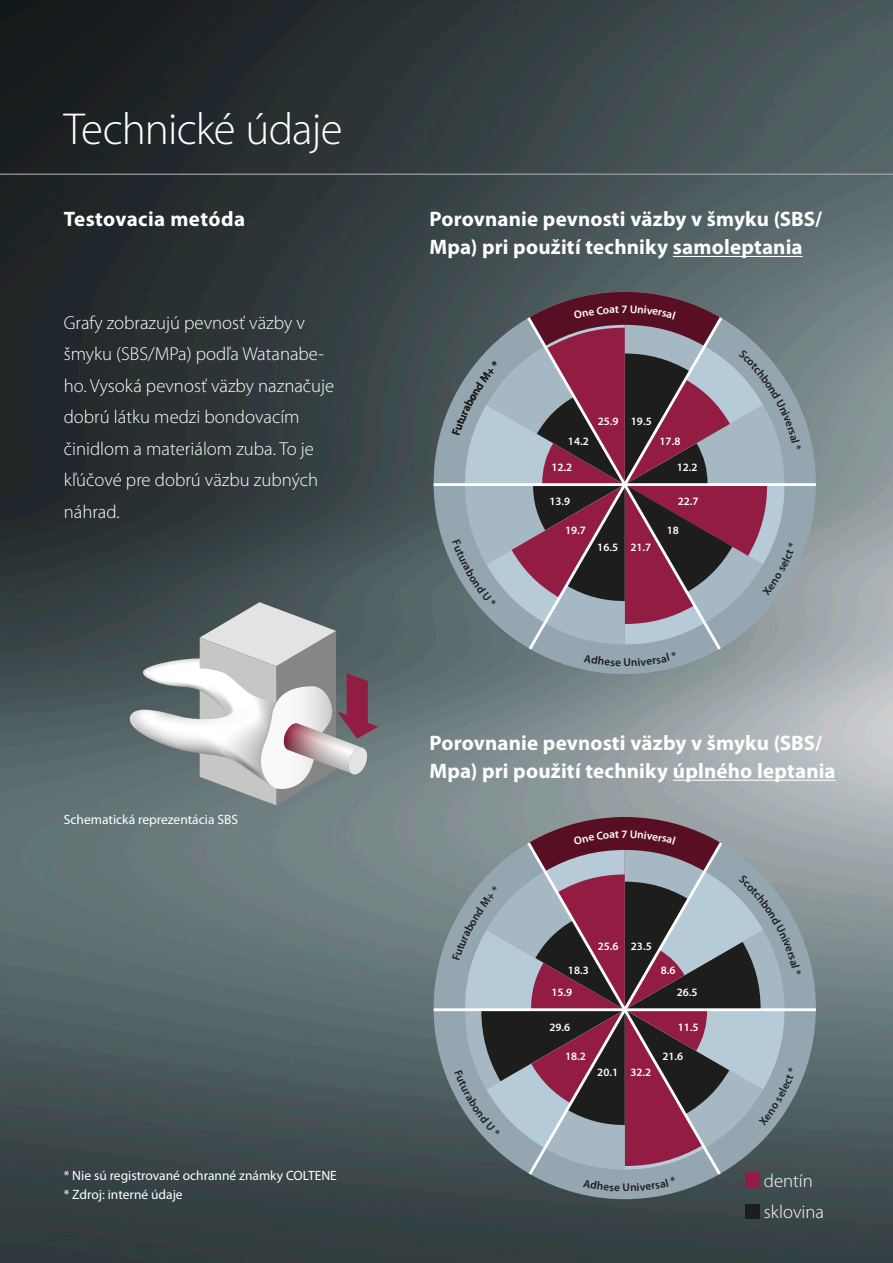
<style>
.page{position:relative;width:893px;height:1263px;background:#fff}
.page>*{position:absolute;margin:0;border:0;box-sizing:border-box;transform-origin:0 0}
.t1{font:300 45px "Myriad Pro";letter-spacing:-.02em;color:#fff}
.t2{font:700 21px/28.5px "Myriad Pro";letter-spacing:.01em;color:#fff}
.t3{font:300 18.75px/31.5px "Myriad Pro";color:#fff}
.t4{font:13.5px/19.5px "Myriad Pro";color:#fff}
.t5{font:600 11.25px "Myriad Pro";color:#fff}
.t6{font:600 11.25px "Myriad Pro";color:#1d1d1b}
</style>
<div class="page">
<img style="left:0;top:0;width:893px;height:1263px">
<hr style="left:0;top:174px;width:893px;height:1px;background:#b0b2b3">
<svg style="left:129px;top:602px;width:249px;height:203px"></svg>
<div style="left:434px;top:817px;width:382px;height:382px;background:#94a6b0;border-radius:50%"></div>
<hr style="left:434px;top:1008px;width:382px;height:3px;background:#fff">
<svg style="left:494px;top:1169px;width:262px;height:30px"></svg>
<div style="left:434px;top:292px;width:382px;height:382px;background:#94a6b0;border-radius:50%"></div>
<hr style="left:434px;top:483px;width:382px;height:3px;background:#fff">
<svg style="left:494px;top:644px;width:262px;height:30px"></svg>
<hr style="left:673px;top:780px;width:163px;height:1px;background:#fff">
<div style="left:745px;top:1172px;width:15px;height:15px;background:#931d42"></div>
<div style="left:745px;top:1204px;width:15px;height:14px;background:#1d1d1b"></div>
<hr style="left:673px;top:256px;width:130px;height:1px;background:#fff">
<svg style="left:583px;top:1179px;width:37px;height:12px"></svg>
<svg style="left:631px;top:1176px;width:44px;height:15px"></svg>
<svg style="left:452px;top:817px;width:349px;height:352px"></svg>
<svg style="left:584px;top:651px;width:92px;height:15px"></svg>
<svg style="left:452px;top:292px;width:349px;height:352px"></svg>
<h1 class="t1" style="left:64px;top:104px;width:280px">Technické údaje</h1>
<p class="t2" style="left:64px;top:205px;width:183px">Testovacia metóda</p>
<p class="t2" style="left:429px;top:205px;width:394px">Porovnanie pevnosti väzby v šmyku (SBS/<br>Mpa) pri použití techniky samoleptania</p>
<p class="t3" style="left:64px;top:307px;width:272px">Grafy zobrazujú pevnosť väzby v šmyku (SBS/MPa) podľa Watanabe&shy;ho. Vysoká pevnosť väzby naznačuje dobrú látku medzi bondovacím činidlom a materiálom zuba. To je kľúčové pre dobrú väzbu zubných náhrad.</p>
<p class="t4" style="left:64px;top:810px;width:176px">Schematická reprezentácia SBS</p>
<p class="t4" style="left:64px;top:1165px;width:275px">* Nie sú registrované ochranné známky COLTENE * Zdroj: interné údaje</p>
<p class="t5" style="left:621px;top:303px;width:8px">7</p>
<p class="t5" style="left:598px;top:414px;width:22px">25.9</p>
<p class="t5" style="left:631px;top:414px;width:22px">19.5</p>
<p class="t5" style="left:568px;top:435px;width:22px">14.2</p>
<p class="t5" style="left:660px;top:435px;width:22px">17.8</p>
<p class="t5" style="left:551px;top:461px;width:22px">12.2</p>
<p class="t5" style="left:677px;top:461px;width:22px">12.2</p>
<p class="t5" style="left:549px;top:495px;width:22px">13.9</p>
<p class="t5" style="left:678px;top:495px;width:22px">22.7</p>
<p class="t5" style="left:565px;top:524px;width:22px">19.7</p>
<p class="t5" style="left:667px;top:524px;width:14px">18</p>
<p class="t5" style="left:597px;top:541px;width:55px">16.5 21.7</p>
<p class="t2" style="left:429px;top:728px;width:408px">Porovnanie pevnosti väzby v šmyku (SBS/<br>Mpa) pri použití techniky úplného leptania</p>
<p class="t5" style="left:621px;top:828px;width:8px">7</p>
<p class="t5" style="left:598px;top:940px;width:22px">25.6</p>
<p class="t5" style="left:631px;top:940px;width:22px">23.5</p>
<p class="t5" style="left:568px;top:964px;width:22px">18.3</p>
<p class="t5" style="left:661px;top:964px;width:16px">8.6</p>
<p class="t5" style="left:551px;top:986px;width:22px">15.9</p>
<p class="t5" style="left:677px;top:986px;width:22px">26.5</p>
<p class="t5" style="left:549px;top:1020px;width:22px">29.6</p>
<p class="t5" style="left:678px;top:1020px;width:22px">11.5</p>
<p class="t5" style="left:565px;top:1049px;width:22px">18.2</p>
<p class="t5" style="left:662px;top:1049px;width:22px">21.6</p>
<p class="t5" style="left:597px;top:1066px;width:55px">20.1 32.2</p>
<p class="t6" style="left:623px;top:1181px;width:9px">U</p>
<p class="t3" style="left:764px;top:1165px;width:62px">dentín sklovina</p>
</div>
